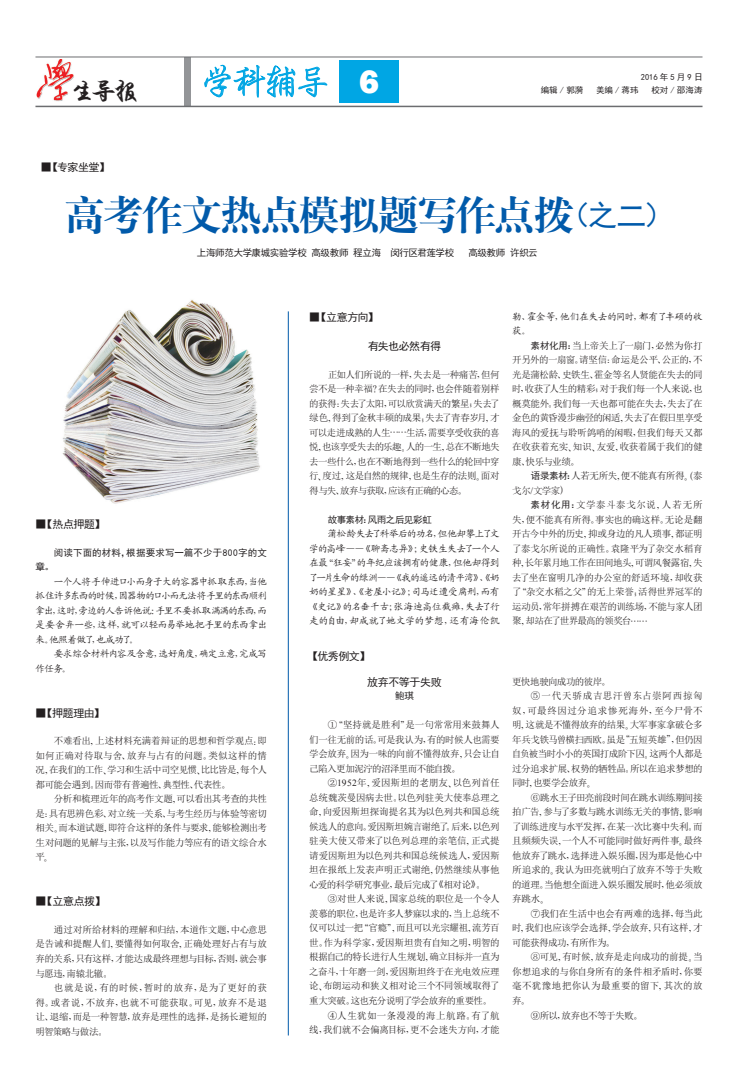
<style>
.page{position:relative;width:738px;height:1078px;background:#fff}
.page>*{position:absolute;margin:0;border:0;box-sizing:border-box;transform-origin:0 0}
.正文{font:41px "H Ya 4 gj";letter-spacing:-.045em;color:#015aaa}
.报眉{font:35px "H Yi 2 gj";color:#00a6e4}
.报眉-2{font:800 34px "Franklin Gothic";color:#fff}
.正文-2{font:24px "H Yi 4 gj";color:#231f20;scale:1.1 1}
.正文-3{font:11px "Sim Hei";letter-spacing:-.05em;color:#231f20}
.正文-4{font:9.5px/14.5px "Sim Sun";letter-spacing:-.04em;color:#231f20;text-align:justify}
.正文-5{font:9.5px/14.5px "Kai Ti GB2312";letter-spacing:-.03em;color:#231f20;text-align:justify}
.正文-6{font:9.5px/14.5px "Sim Sun";letter-spacing:-.01em;color:#231f20;text-align:right}
.正文-7{font:9.5px "Sim Hei";letter-spacing:-.025em;color:#231f20}
.正文-8{font:9.5px/14.5px "Sim Hei";letter-spacing:.015em;color:#231f20}
.正文-9{font:9.5px "Sim Hei";letter-spacing:-.045em;color:#231f20}
.报眉-3{font:8.5px "Sim Hei";color:#231f20}
.报眉-4{font:8.5px "Sim Hei";letter-spacing:.25em;color:#231f20}
.s1{font-family:"Sim Hei";font-size:30px}
.s2{font-family:"H Ya 2 gj"}
.s3{font-family:"Times New Roman"}
.s4{font-family:"Sim Hei"}
</style>
<div class="page">
<div style="left:184px;top:57px;width:7px;height:49px;background:#939598"></div>
<svg style="left:204px;top:56px;width:124px;height:52px"></svg>
<img style="left:36px;top:60px;width:38px;height:41px">
<svg style="left:73px;top:79px;width:65px;height:29px"></svg>
<hr style="left:35px;top:57px;width:667px;height:1px;background:#6c6d70">
<hr style="left:35px;top:106px;width:667px;height:1px;background:#6c6d70">
<div style="left:339px;top:61px;width:59px;height:42px;background:#00a6e4"></div>
<img style="left:62px;top:299px;width:198px;height:205px">
<hr style="left:287px;top:311px;width:1px;height:724px;background:#015aaa">
<p class="报眉" style="left:201px;top:64px;width:130px">学科辅导</p>
<p class="报眉-4" style="left:640px;top:73px;width:63px">2016年5月9日</p>
<p class="正文-2" style="left:71px;top:79px;width:63px">生导报</p>
<p class="报眉-2" style="left:359px;top:60px;width:21px">6</p>
<p class="报眉-3" style="left:540px;top:86px;width:44px">编辑 / 郭漪</p>
<p class="报眉-3" style="left:595px;top:86px;width:44px">美编 / 蒋玮</p>
<p class="报眉-3" style="left:651px;top:86px;width:52px">校对 / 邵海涛</p>
<p class="正文-3" style="left:41px;top:162px;width:70px">■【专家坐堂】</p>
<p class="正文" style="left:64px;top:194px;width:610px">高考作文热点模拟题写作点拨<span class="s1">（之二）</span></p>
<p class="正文-7" style="left:197px;top:247px;width:259px">上海师范大学康城实验学校 高级教师 程立海 闵行区君莲学校</p>
<p class="正文-7" style="left:468px;top:247px;width:71px">高级教师 许织云</p>
<p class="正文-3" style="left:35px;top:518px;width:71px">■【热点押题】</p>
<p class="正文-8" style="left:35px;top:545px;width:233px;text-indent:18px">阅读下面的材料，根据要求写一篇不少于800字的文章。</p>
<p class="正文-5" style="left:35px;top:574px;width:233px;text-indent:18px">一个人将手伸进口小而身子大的容器中抓取东西，当他抓住许多东西的时候，因器物的口小而无法将手里的东西顺利拿出，这时，旁边的人告诉他说：手里不要抓取满满的东西，而是要舍弃一些，这样，就可以轻而易举地把手里的东西拿出来。他照着做了，也成功了。</p>
<p class="正文-5" style="left:36px;top:646px;width:233px;text-indent:18px">要求综合材料内容及含意，选好角度，确定立意，完成写作任务。</p>
<p class="正文-3" style="left:35px;top:707px;width:70px">■【押题理由】</p>
<p class="正文-4" style="left:35px;top:733px;width:233px;text-indent:18px">不难看出<span class="s2">，</span>上述材料充满着辩证的思想和哲学观点<span class="s2">：</span>即如何正确对待取与舍<span class="s2">、</span>放弃与占有的问题<span class="s2">。</span>类似这样的情况<span class="s2">，</span>在我们的工作<span class="s2">、</span>学习和生活中司空见惯<span class="s2">、</span>比比皆是<span class="s2">，</span>每个人都可能会遇到<span class="s2">。</span>因而带有普遍性<span class="s2">、</span>典型性<span class="s2">、</span>代表性<span class="s2">。</span></p>
<p class="正文-4" style="left:35px;top:791px;width:233px;text-indent:18px">分析和梳理近年的高考作文题<span class="s2">，</span>可以看出其考查的共性是<span class="s2">：</span>具有思辨色彩<span class="s2">、</span>对立统一关系<span class="s2">、</span>与考生经历与体验等密切相关<span class="s2">。</span>而本道试题<span class="s2">，</span>即符合这样的条件与要求<span class="s2">，</span>能够检测出考生对问题的见解与主张<span class="s2">，</span>以及写作能力等应有的语文综合水平<span class="s2">。</span></p>
<p class="正文-3" style="left:35px;top:895px;width:71px">■【立意点拨】</p>
<p class="正文-4" style="left:35px;top:922px;width:233px;text-indent:18px">通过对所给材料的理解和归结<span class="s2">，</span>本道作文题<span class="s2">，</span>中心意思是告诫和提醒人们<span class="s2">，</span>要懂得如何取舍<span class="s2">，</span>正确处理好占有与放弃的关系<span class="s2">，</span>只有这样<span class="s2">，</span>才能达成最终理想与目标<span class="s2">，</span>否则<span class="s2">，</span>就会事与愿违<span class="s2">，</span>南辕北辙<span class="s2">。</span></p>
<p class="正文-4" style="left:35px;top:980px;width:233px;text-indent:19px">也就是说<span class="s2">，</span>有的时候<span class="s2">，</span>暂时的放弃<span class="s2">，</span>是为了更好的获得<span class="s2">。</span>或者说<span class="s2">，</span>不放弃<span class="s2">，</span>也就不可能获取<span class="s2">。</span>可见<span class="s2">，</span>放弃不是退让<span class="s2">、</span>退缩<span class="s2">，</span>而是一种智慧<span class="s2">，</span>放弃是理性的选择<span class="s2">，</span>是扬长避短的明智策略与做法<span class="s2">。</span></p>
<p class="正文-3" style="left:309px;top:311px;width:70px">■【立意方向】</p>
<p class="正文-3" style="left:367px;top:340px;width:75px">有失也必然有得</p>
<p class="正文-4" style="left:309px;top:367px;width:192px;text-indent:19px">正如人们所说的一样<span class="s2">，</span>失去是一种痛苦<span class="s2">，</span>但何尝不是一种幸福<span class="s2">？</span>在失去的同时<span class="s2">，</span>也会伴随着别样的获得<span class="s2">：</span>失去了太阳<span class="s2">，</span>可以欣赏满天的繁星<span class="s2">；</span>失去了绿色<span class="s2">，</span>得到了金秋丰硕的成果<span class="s2">；</span>失去了青春岁月<span class="s2">，</span>才可以走进成熟的人生<span class="s2">……</span>生活<span class="s2">，</span>需要享受收获的喜悦<span class="s2">，</span>也该享受失去的乐趣<span class="s2">。</span>人的一生<span class="s2">，</span>总在不断地失去一些什么<span class="s2">，</span>也在不断地得到一些什么的轮回中穿行<span class="s2">、</span>度过<span class="s2">，</span>这是自然的规律<span class="s2">，</span>也是生存的法则<span class="s2">。</span>面对得与失<span class="s2">、</span>放弃与获取<span class="s2">，</span>应该有正确的心态<span class="s2">。</span></p>
<p class="正文-9" style="left:327px;top:514px;width:106px">故事素材：风雨之后见彩虹</p>
<p class="正文-5" style="left:308px;top:526px;width:193px;text-indent:19px">蒲松龄失去了科举后的功名，但他却攀上了文学的高峰——《聊斋志异》；史铁生失去了一个人在最“狂妄”的年纪应该拥有的健康，但他却得到了一片生命的绿洲——《我的遥远的清平湾》、《奶奶的星星》、《老屋小记》；司马迁遭受腐刑，而有《史记》的名垂千古；张海迪高位截瘫，失去了行走的自由，却成就了她文学的梦想，还有海伦凯</p>
<p class="正文-3" style="left:308px;top:650px;width:63px">【优秀例文】</p>
<p class="正文-3" style="left:367px;top:676px;width:76px">放弃不等于失败</p>
<p class="正文-7" style="left:394px;top:691px;width:20px">鲍琪</p>
<p class="正文-4" style="left:309px;top:717px;width:192px;text-indent:19px">①<span class="s2">“</span>坚持就是胜利<span class="s2">”</span>是一句常常用来鼓舞人们一往无前的话<span class="s2">。</span>可是我认为<span class="s2">，</span>有的时候人也需要学会放弃<span class="s2">。</span>因为一味的向前不懂得放弃<span class="s2">，</span>只会让自己陷入更加泥泞的沼泽里而不能自拨<span class="s2">。</span></p>
<p class="正文-4" style="left:309px;top:775px;width:192px;text-indent:19px">②<span class="s3">1952</span>年<span class="s2">，</span>爱因斯坦的老朋友<span class="s2">、</span>以色列首任总统魏茨曼因病去世<span class="s2">。</span>以色列驻美大使奉总理之命<span class="s2">，</span>向爱因斯坦探询提名其为以色列共和国总统候选人的意向<span class="s2">。</span>爱因斯坦婉言谢绝了<span class="s2">。</span>后来<span class="s2">，</span>以色列驻美大使又带来了以色列总理的亲笔信<span class="s2">，</span>正式提请爱因斯坦为以色列共和国总统候选人<span class="s2">，</span>爱因斯坦在报纸上发表声明正式谢绝<span class="s2">，</span>仍然继续从事他心爱的科学研究事业<span class="s2">，</span>最后完成了<span class="s2">《</span>相对论<span class="s2">》。</span></p>
<p class="正文-4" style="left:309px;top:891px;width:192px;text-indent:18px">③对世人来说<span class="s2">，</span>国家总统的职位是一个令人羡慕的职位<span class="s2">，</span>也是许多人梦寐以求的<span class="s2">，</span>当上总统不仅可以过一把<span class="s2">“</span>官瘾<span class="s2">”，</span>而且可以光宗耀祖<span class="s2">，</span>流芳百世<span class="s2">。</span>作为科学家<span class="s2">，</span>爱因斯坦贵有自知之明<span class="s2">，</span>明智的根据自己的特长进行人生规划<span class="s2">，</span>确立目标并一直为之奋斗<span class="s2">，</span>十年磨一剑<span class="s2">，</span>爱因斯坦终于在光电效应理论<span class="s2">、</span>布朗运动和狭义相对论三个不同领域取得了重大突破<span class="s2">。</span>这也充分说明了学会放弃的重要性<span class="s2">。</span></p>
<p class="正文-6" style="left:309px;top:1007px;width:192px">④人生犹如一条漫漫的海上航路<span class="s2">。</span>有了航<br>线<span class="s2">，</span>我们就不会偏离目标<span class="s2">，</span>更不会迷失方向<span class="s2">，</span>才能</p>
<p class="正文-5" style="left:512px;top:309px;width:192px">勒、霍金等，他们在失去的同时，都有了丰硕的收获。</p>
<p class="正文-4" style="left:511px;top:338px;width:192px;text-indent:18px"><span class="s4">素材化用：</span>当上帝关上了一扇门<span class="s2">，</span>必然为你打开另外的一扇窗<span class="s2">。</span>请坚信<span class="s2">：</span>命运是公平<span class="s2">、</span>公正的<span class="s2">，</span>不光是蒲松龄<span class="s2">、</span>史铁生<span class="s2">、</span>霍金等名人贤能在失去的同时<span class="s2">，</span>收获了人生的精彩<span class="s2">；</span>对于我们每一个人来说<span class="s2">，</span>也概莫能外<span class="s2">。</span>我们每一天也都可能在失去<span class="s2">，</span>失去了在金色的黄昏漫步幽弪的闲适<span class="s2">，</span>失去了在假日里享受海风的爱抚与聆听鸽哨的闲暇<span class="s2">，</span>但我们每天又都在收获着充实<span class="s2">、</span>知识<span class="s2">、</span>友爱<span class="s2">，</span>收获着属于我们的健康<span class="s2">、</span>快乐与业绩<span class="s2">。</span></p>
<p class="正文-4" style="left:512px;top:468px;width:192px;text-indent:18px"><span class="s4">语录素材：</span>人若无所失<span class="s2">，</span>便不能真有所得<span class="s2">。（</span>泰戈尔<span class="s3">/</span>文学家<span class="s2">）</span></p>
<p class="正文-4" style="left:511px;top:497px;width:192px;text-indent:19px"><span class="s4">素材化用：</span>文学泰斗泰戈尔说<span class="s2">，</span>人若无所失<span class="s2">，</span>便不能真有所得<span class="s2">。</span>事实也的确这样<span class="s2">。</span>无论是翻开古今中外的历史<span class="s2">，</span>抑或身边的凡人琐事<span class="s2">，</span>都证明了泰戈尔所说的正确性<span class="s2">。</span>袁隆平为了杂交水稻育种<span class="s2">，</span>长年累月地工作在田间地头<span class="s2">，</span>可谓风餐露宿<span class="s2">，</span>失去了坐在窗明几净的办公室的舒适环境<span class="s2">，</span>却收获了<span class="s2">“</span>杂交水稻之父<span class="s2">”</span>的无上荣誉<span class="s2">；</span>活得世界冠军的运动员<span class="s2">，</span>常年拼搏在艰苦的训练场<span class="s2">，</span>不能与家人团聚<span class="s2">，</span>却站在了世界最高的领奖台<span class="s2">……</span></p>
<p class="正文-4" style="left:512px;top:674px;width:100px">更快地驶向成功的彼岸<span class="s2">。</span></p>
<p class="正文-4" style="left:511px;top:688px;width:192px;text-indent:19px">⑤一代天骄成吉思汗曾东占崇阿西掠匈奴<span class="s2">，</span>可最终因过分追求惨死海外<span class="s2">，</span>至今尸骨不明<span class="s2">，</span>这就是不懂得放弃的结果<span class="s2">。</span>大军事家拿破仑多年兵戈铁马曾横扫西欧<span class="s2">。</span>虽是<span class="s2">“</span>五短英雄<span class="s2">”，</span>但仍因自负被当时小小的英国打成阶下囚<span class="s2">。</span>这两个人都是过分追求扩展<span class="s2">、</span>权势的牺牲品<span class="s2">。</span>所以在追求梦想的同时<span class="s2">，</span>也要学会放弃<span class="s2">。</span></p>
<p class="正文-4" style="left:511px;top:790px;width:192px;text-indent:19px">⑥跳水王子田亮前段时间在跳水训练期间接拍广告<span class="s2">，</span>参与了多数与跳水训练无关的事情<span class="s2">，</span>影响了训练进度与水平发挥<span class="s2">，</span>在某一次比赛中失利<span class="s2">。</span>而且频频失误<span class="s2">，</span>一个人不可能同时做好两件事<span class="s2">。</span>最终他放弃了跳水<span class="s2">，</span>选择进入娱乐圈<span class="s2">，</span>因为那是他心中所追求的<span class="s2">。</span>我认为田亮就明白了放弃不等于失败的道理<span class="s2">。</span>当他想全面进入娱乐圈发展时<span class="s2">，</span>他必须放弃跳水<span class="s2">。</span></p>
<p class="正文-4" style="left:511px;top:906px;width:192px;text-indent:19px">⑦我们在生活中也会有两难的选择<span class="s2">，</span>每当此时<span class="s2">，</span>我们也应该学会选择<span class="s2">，</span>学会放弃<span class="s2">，</span>只有这样<span class="s2">，</span>才可能获得成功<span class="s2">，</span>有所作为<span class="s2">。</span></p>
<p class="正文-4" style="left:512px;top:949px;width:192px;text-indent:18px">⑧可见<span class="s2">，</span>有时候<span class="s2">，</span>放弃是走向成功的前提<span class="s2">。</span>当你想追求的与你自身所有的条件相矛盾时<span class="s2">，</span>你要毫不犹豫地把你认为最重要的留下<span class="s2">，</span>其次的放弃<span class="s2">。</span></p>
<p class="正文-4" style="left:530px;top:1007px;width:113px">⑨所以<span class="s2">，</span>放弃也不等于失败<span class="s2">。</span></p>
</div>
